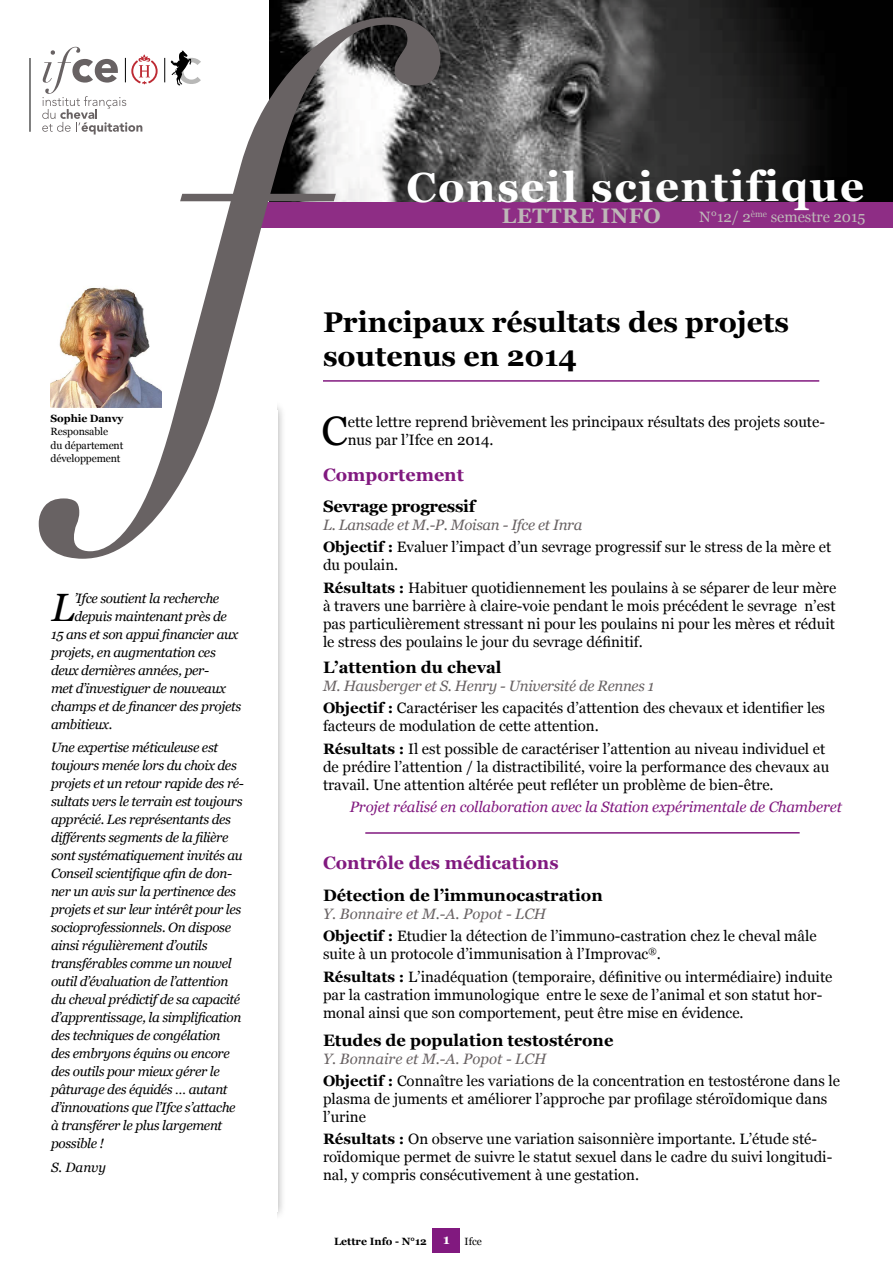
<style>
.page{position:relative;width:893px;height:1263px;background:#fff}
.page>*{position:absolute;margin:0;border:0;box-sizing:border-box;transform-origin:0 0}
.t1{font:700 42px "Georgia";letter-spacing:.035em;color:#fff}
.t2{font:40.95px "Georgia";color:#000}
.t3{font:italic 39.45px "Georgia";color:#000}
.t4{font:700 28.5px/34.2px "Georgia";color:#000}
.t5{font:700 21px "Georgia";letter-spacing:.025em;color:#beb8b8}
.t6{font:700 18px "Georgia";color:#81197f}
.t7{font:700 16.5px "Georgia";color:#000}
.t8{font:700 16.5px "Georgia";letter-spacing:-.02em;color:#000}
.t9{font:15px/18px "Georgia";color:#000}
.t10{font:italic 15px "Georgia";letter-spacing:-.01em;color:#81197f}
.t11{font:15px "Georgia";color:#beb8b8}
.t12{font:italic 13.5px/18px "Georgia";letter-spacing:-.025em;color:#000}
.t13{font:10.5px/13.5px "Georgia";letter-spacing:-.01em;color:#000}
.t14{font:700 10.5px "Georgia";letter-spacing:-.005em;color:#000}
.s1{font-style:italic;color:#686263}
.s2{font-weight:700}
.s3{font-size:13.5px;color:#fff}
.s4{font-weight:400}
</style>
<div class="page">
<hr style="left:365px;top:832px;width:435px;height:2px;background:#81197f">
<div style="left:433px;top:1228px;width:27px;height:25px;background:#81197f"></div>
<div style="left:218px;top:401px;width:69px;height:820px;background:#000;opacity:.4"></div>
<div style="left:193px;top:375px;width:84px;height:888px;background:#fff"></div>
<img style="left:270px;top:0;width:623px;height:202px">
<div style="left:244px;top:202px;width:649px;height:26px;background:#8e2d85"></div>
<svg style="left:39px;top:17px;width:401px;height:542px"></svg>
<svg style="left:164px;top:58px;width:1px;height:24px"></svg>
<hr style="left:30px;top:58px;width:1px;height:74px;background:#000">
<svg style="left:171px;top:50px;width:30px;height:35px"></svg>
<svg style="left:42px;top:47px;width:116px;height:87px"></svg>
<hr style="left:323px;top:380px;width:496px;height:2px;background:#81197f">
<p class="t14" style="left:51px;top:411px;width:74px">Sophie Danvy</p>
<p class="t13" style="left:51px;top:425px;width:74px">Responsable<br>du département développement</p>
<h3 class="t3" style="left:52px;top:583px;width:25px">L</h3>
<p class="t12" style="left:74px;top:590px;width:146px">’Ifce soutient la recherche</p>
<p class="t12" style="left:74px;top:608px;width:154px">depuis maintenant près de</p>
<p class="t12" style="left:51px;top:626px;width:189px">15 ans et son appui financier aux</p>
<p class="t12" style="left:51px;top:644px;width:166px">projets, en augmentation ces</p>
<p class="t12" style="left:51px;top:662px;width:160px">deux dernières années, per-</p>
<p class="t12" style="left:51px;top:680px;width:176px">met d’investiguer de nouveaux</p>
<p class="t12" style="left:51px;top:698px;width:192px">champs et de financer des projets</p>
<p class="t12" style="left:51px;top:716px;width:63px">ambitieux.</p>
<p class="t12" style="left:51px;top:738px;width:194px">Une expertise méticuleuse est toujours menée lors du choix des projets et un retour rapide des ré&shy;sultats vers le terrain est toujours apprécié. Les représentants des différents segments de la filière sont systématiquement invités au<br>Conseil scientifique afin de don&shy;ner un avis sur la pertinence des projets et sur leur intérêt pour les socioprofessionnels. On dispose ainsi régulièrement d’outils transférables comme un nouvel outil d’évaluation de l’attention du cheval prédictif de sa capacité d’apprentissage, la simplification des techniques de congélation<br>des embryons équins ou encore des outils pour mieux gérer le pâturage des équidés … autant d’innovations que l’Ifce s’attache à transférer le plus largement possible !</p>
<p class="t12" style="left:51px;top:1159px;width:57px">S. Danvy</p>
<h1 class="t1" style="left:407px;top:160px;width:459px">Conseil scientifique</h1>
<h3 class="t5" style="left:502px;top:202px;width:161px">LETTRE INFO</h3>
<p class="t11" style="left:699px;top:208px;width:168px">N°12/ 2<sup>ème</sup> semestre 2015</p>
<h3 class="t4" style="left:323px;top:305px;width:467px">Principaux résultats des projets soutenus en 2014</h3>
<h2 class="t2" style="left:321px;top:406px;width:28px">C</h2>
<p class="t9" style="left:348px;top:413px;width:479px">ette lettre reprend brièvement les principaux résultats des projets soute&shy;nus par l’Ifce en 2014.</p>
<p class="t6" style="left:323px;top:464px;width:142px">Comportement</p>
<p class="t8" style="left:323px;top:496px;width:154px">Sevrage progressif</p>
<p class="t9" style="left:323px;top:514px;width:510px;line-height:22.2px"><span class="s1">L. Lansade et M.-P. Moisan - Ifce et Inra<br></span><span class="s2">Objectif :</span> Evaluer l’impact d’un sevrage progressif sur le stress de la mère et</p>
<p class="t9" style="left:323px;top:554px;width:515px;line-height:22.2px">du poulain.<br><span class="s2">Résultats :</span> Habituer quotidiennement les poulains à se séparer de leur mère</p>
<p class="t9" style="left:323px;top:597px;width:514px;text-align:justify">à travers une barrière à claire-voie pendant le mois précédent le sevrage n’est pas particulièrement stressant ni pour les poulains ni pour les mères et réduit le stress des poulains le jour du sevrage définitif.</p>
<p class="t7" style="left:323px;top:657px;width:180px">L’attention du cheval</p>
<p class="t9" style="left:323px;top:675px;width:504px;line-height:22.2px"><span class="s1">M. Hausberger et S. Henry - Université de Rennes 1<br></span><span class="s2">Objectif :</span> Caractériser les capacités d’attention des chevaux et identifier les</p>
<p class="t9" style="left:323px;top:715px;width:504px;line-height:22.2px">facteurs de modulation de cette attention.<br><span class="s2">Résultats :</span> Il est possible de caractériser l’attention au niveau individuel et</p>
<p class="t9" style="left:323px;top:758px;width:508px">de prédire l’attention / la distractibilité, voire la performance des chevaux au travail. Une attention altérée peut refléter un problème de bien-être.</p>
<p class="t10" style="left:350px;top:797px;width:493px">Projet réalisé en collaboration avec la Station expérimentale de Chamberet</p>
<p class="t6" style="left:323px;top:851px;width:237px">Contrôle des médications</p>
<p class="t7" style="left:323px;top:885px;width:281px">Détection de l’immunocastration</p>
<p class="t9" style="left:323px;top:903px;width:495px;line-height:22.2px"><span class="s1">Y. Bonnaire et M.-A. Popot - LCH<br></span><span class="s2">Objectif :</span> Etudier la détection de l’immuno-castration chez le cheval mâle</p>
<p class="t9" style="left:323px;top:943px;width:511px;line-height:22.2px">suite à un protocole d’immunisation à l’Improvac<sup>®</sup>.<br><span class="s2">Résultats :</span> L’inadéquation (temporaire, définitive ou intermédiaire) induite</p>
<p class="t9" style="left:323px;top:986px;width:501px">par la castration immunologique entre le sexe de l’animal et son statut hor&shy;monal ainsi que son comportement, peut être mise en évidence.</p>
<p class="t7" style="left:323px;top:1030px;width:292px">Etudes de population testostérone</p>
<p class="t9" style="left:323px;top:1048px;width:519px;line-height:22.2px"><span class="s1">Y. Bonnaire et M.-A. Popot - LCH<br></span><span class="s2">Objectif :</span> Connaître les variations de la concentration en testostérone dans le</p>
<p class="t9" style="left:323px;top:1090px;width:506px">plasma de juments et améliorer l’approche par profilage stéroïdomique dans l’urine</p>
<p class="t9" style="left:323px;top:1130px;width:511px"><span class="s2">Résultats :</span> On observe une variation saisonnière importante. L’étude sté&shy;roïdomique permet de suivre le statut sexuel dans le cadre du suivi longitudi&shy;nal, y compris consécutivement à une gestation.</p>
<p class="t14" style="left:334px;top:1234px;width:149px">Lettre Info - N°12 <span class="s3">1</span> <span class="s4">Ifce</span></p>
</div>
